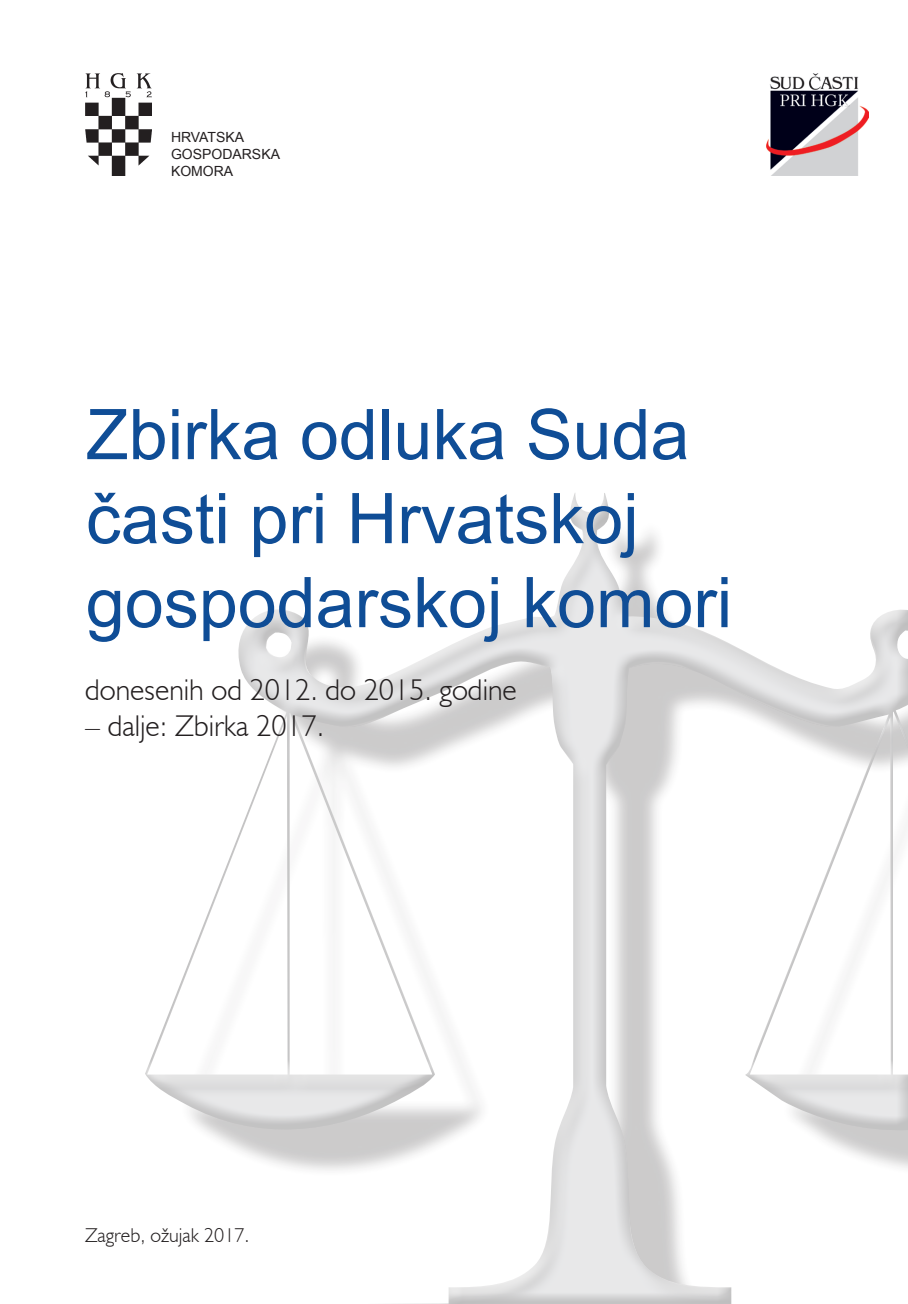
<style>
.page{position:relative;width:908px;height:1304px;background:#fff}
.page>*{position:absolute;margin:0;border:0;box-sizing:border-box;transform-origin:0 0}
.t1{font:70px/84px "Arial";color:#0f4d96}
.t2{font:300 30px "Humanist 521 BT";color:#231f20}
.t3{font:300 20px "Humanist 521 BT";color:#231f20}
.t4{font:14px/16.8px "Arial";color:#231f20}
</style>
<div class="page">
<div style="left:144px;top:492px;width:763px;height:812px;background:#231f20;opacity:.75"></div>
<img style="left:766px;top:74px;width:102px;height:102px">
<img style="left:85px;top:74px;width:67px;height:102px">
<p class="t4" style="left:171px;top:129px;width:110px">HRVATSKA<br>GOSPODARSKA<br>KOMORA</p>
<p class="t1" style="left:86px;top:393px;width:647px">Zbirka odluka Suda časti pri Hrvatskoj gospodarskoj komori</p>
<p class="t2" style="left:85px;top:672px;width:433px">donesenih od 2012. do 2015. godine</p>
<p class="t2" style="left:85px;top:708px;width:241px">– dalje: Zbirka 2017.</p>
<p class="t3" style="left:85px;top:1223px;width:166px">Zagreb, ožujak 2017.</p>
</div>
